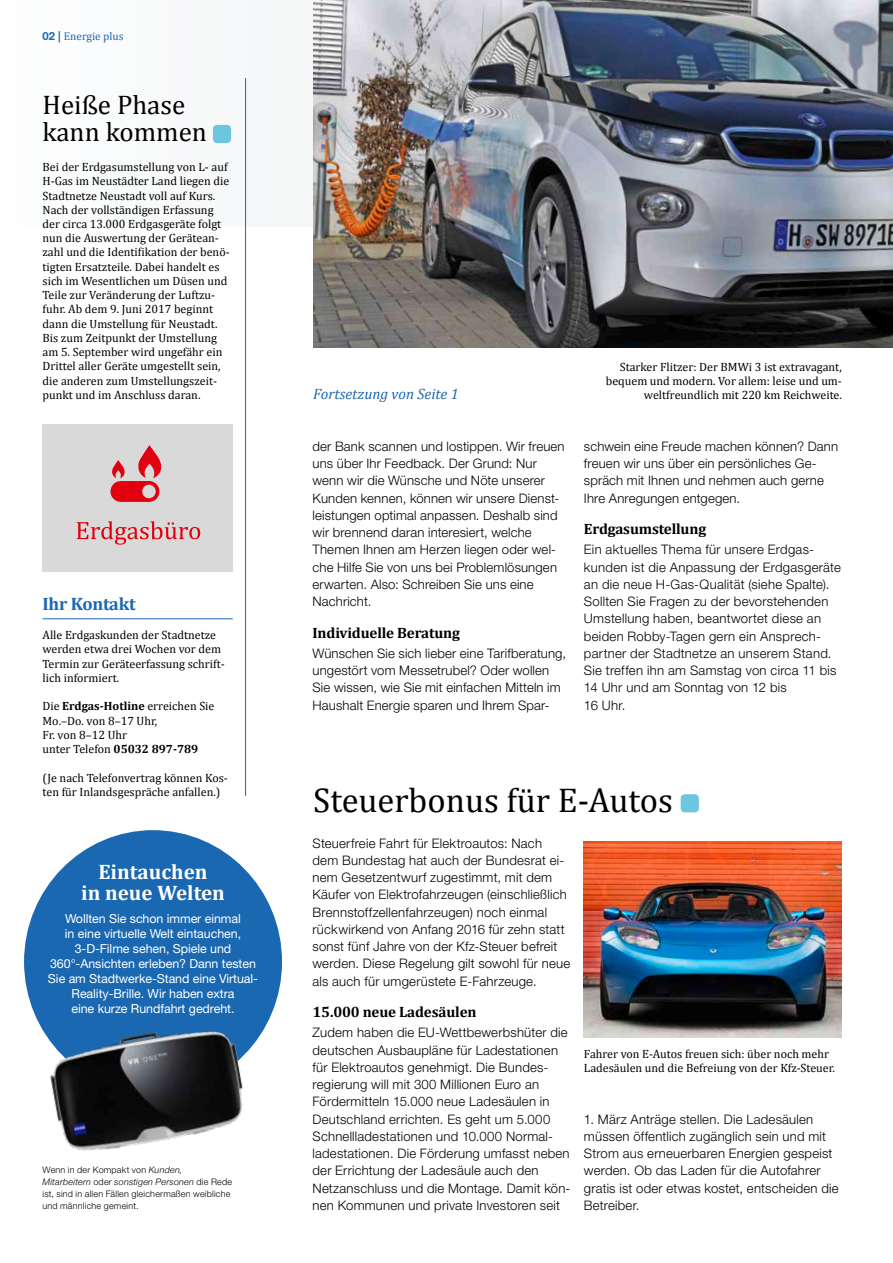
<style>
.page{position:relative;width:893px;height:1263px;background:#fff}
.page>*{position:absolute;margin:0;border:0;box-sizing:border-box;transform-origin:0 0}
.t1{font:34.5px "Cambria";color:#000}
.t2{font:27px/27px "Cambria";color:#000}
.t3{font:700 21px/21px "Cambria";color:#fff;text-align:center}
.t4{font:700 18px "Cambria";letter-spacing:-.015em;color:#1968b1}
.t5{font:700 15px "Cambria";letter-spacing:-.01em;color:#000}
.t6{font:italic 15px "Cambria";color:#1968b1}
.t7{font:300 13.2px/17.2px "Helvetica Neue LT Pro";letter-spacing:.015em;color:#000}
.t8{font:12.45px/15px "Helvetica Neue LT Pro";letter-spacing:-.005em;color:#fff;text-align:center}
.t9{font:12px/14.2px "Cambria";color:#000}
.t10{font:11.25px "Cambria";color:#1968b1}
.t11{font:300 9px/12px "Helvetica Neue LT Pro";letter-spacing:.025em;color:#000}
.t12{font:italic 300 9px "Helvetica Neue";letter-spacing:.025em;color:#000}
.s1{font-family:"Helvetica Neue LT Pro";font-weight:700}
.s2{font-weight:700}
.s3{font-family:"Helvetica Neue";font-style:italic}
.s4{font-family:"Helvetica Neue LT Pro";font-style:normal}
</style>
<div class="page">
<div style="left:0;top:0;width:893px;height:227px;background:#f9fafb"></div>
<hr style="left:43px;top:618px;width:190px;height:1px;background:#1968b1">
<div style="left:43px;top:424px;width:190px;height:148px;background:#d9d9da"></div>
<svg style="left:110px;top:445px;width:52px;height:57px"></svg>
<svg style="left:77px;top:521px;width:123px;height:24px"></svg>
<div style="left:681px;top:794px;width:18px;height:18px;background:#6bc6de;border-radius:4px"></div>
<div style="left:213px;top:125px;width:18px;height:18px;background:#6bc6de;border-radius:4px"></div>
<hr style="left:245px;top:78px;width:1px;height:718px;background:#1968b1">
<img style="left:313px;top:0;width:580px;height:347px">
<img style="left:584px;top:841px;width:258px;height:196px">
<div style="left:24px;top:830px;width:258px;height:263px;background:#1968b1;border-radius:50%"></div>
<img style="left:33px;top:1010px;width:239px;height:141px">
<p class="t10" style="left:43px;top:30px;width:83px"><span class="s1">02 |</span> Energie plus</p>
<h2 class="t2" style="left:43px;top:91px;width:166px">Heiße Phase kann kommen</h2>
<p class="t9" style="left:43px;top:160px;width:189px">Bei der Erdgasumstellung von L- auf H-Gas im Neustädter Land liegen die Stadtnetze Neustadt voll auf Kurs.<br>Nach der vollständigen Erfassung der circa 13.000 Erdgasgeräte folgt nun die Auswertung der Gerätean&shy;zahl und die Identifikation der benö&shy;tigten Ersatzteile. Dabei handelt es sich im Wesentlichen um Düsen und Teile zur Veränderung der Luftzu&shy;fuhr. Ab dem 9. Juni 2017 beginnt dann die Umstellung für Neustadt.<br>Bis zum Zeitpunkt der Umstellung am 5. September wird ungefähr ein Drittel aller Geräte umgestellt sein, die anderen zum Umstellungszeit&shy;punkt und im Anschluss daran.</p>
<h3 class="t4" style="left:43px;top:593px;width:95px">Ihr Kontakt</h3>
<p class="t9" style="left:43px;top:628px;width:184px">Alle Erdgaskunden der Stadtnetze werden etwa drei Wochen vor dem<br>Termin zur Geräteerfassung schrift&shy;lich informiert.</p>
<p class="t9" style="left:43px;top:699px;width:173px">Die <span class="s2">Erdgas-Hotline</span> erreichen Sie<br>Mo.–Do. von 8–17 Uhr,<br>Fr. von 8–12 Uhr<br>unter Telefon <span class="s2">05032 897-789</span></p>
<p class="t9" style="left:43px;top:770px;width:187px">(Je nach Telefonvertrag können Kos&shy;ten für Inlandsgespräche anfallen.)</p>
<h3 class="t3" style="left:81px;top:861px;width:145px">Eintauchen<br>in neue Welten</h3>
<p class="t8" style="left:48px;top:911px;width:210px">Wollten Sie schon immer einmal<br>in eine virtuelle Welt eintauchen, 3-D-Filme sehen, Spiele und 360°-Ansichten erleben? Dann testen Sie am Stadtwerke-Stand eine Virtual-Reality-Brille. Wir haben extra<br>eine kurze Rundfahrt gedreht.</p>
<p class="t11" style="left:43px;top:1164px;width:141px">Wenn in der Kompakt von <span class="s3">Kunden,</span></p>
<p class="t12" style="left:43px;top:1175px;width:191px">Mitarbeitern <span class="s4">oder</span> sonstigen Personen <span class="s4">die Rede</span></p>
<p class="t11" style="left:43px;top:1188px;width:189px">ist, sind in allen Fällen gleichermaßen weibliche und männliche gemeint.</p>
<p class="t9" style="left:606px;top:359px;width:238px;text-align:right">Starker Flitzer: Der BMWi 3 ist extravagant, bequem und modern. Vor allem: leise und um-</p>
<p class="t6" style="left:313px;top:385px;width:147px">Fortsetzung von Seite 1</p>
<p class="t9" style="left:644px;top:388px;width:200px">weltfreundlich mit 220 km Reichweite.</p>
<p class="t7" style="left:313px;top:437px;width:254px">der Bank scannen und lostippen. Wir freuen uns über Ihr Feedback. Der Grund: Nur wenn wir die Wünsche und Nöte unserer Kunden kennen, können wir unsere Dienst&shy;leistungen optimal anpassen. Deshalb sind wir brennend daran interesiert, welche Themen Ihnen am Herzen liegen oder wel&shy;che Hilfe Sie von uns bei Problemlösungen erwarten. Also: Schreiben Sie uns eine Nachricht.</p>
<p class="t5" style="left:313px;top:623px;width:149px">Individuelle Beratung</p>
<p class="t7" style="left:313px;top:644px;width:255px">Wünschen Sie sich lieber eine Tarifberatung, ungestört vom Messetrubel? Oder wollen Sie wissen, wie Sie mit einfachen Mitteln im Haushalt Energie sparen und Ihrem Spar-</p>
<p class="t7" style="left:584px;top:437px;width:256px">schwein eine Freude machen können? Dann freuen wir uns über ein persönliches Ge&shy;spräch mit Ihnen und nehmen auch gerne Ihre Anregungen entgegen.</p>
<p class="t5" style="left:584px;top:520px;width:124px">Erdgasumstellung</p>
<p class="t7" style="left:584px;top:541px;width:258px">Ein aktuelles Thema für unsere Erdgas&shy;kunden ist die Anpassung der Erdgasgeräte an die neue H-Gas-Qualität (siehe Spalte).<br>Sollten Sie Fragen zu der bevorstehenden Umstellung haben, beantwortet diese an beiden Robby-Tagen gern ein Ansprech&shy;partner der Stadtnetze an unserem Stand.<br>Sie treffen ihn am Samstag von circa 11 bis 14 Uhr und am Sonntag von 12 bis<br>16 Uhr.</p>
<h1 class="t1" style="left:313px;top:780px;width:361px">Steuerbonus für E-Autos</h1>
<p class="t7" style="left:313px;top:834px;width:259px">Steuerfreie Fahrt für Elektroautos: Nach dem Bundestag hat auch der Bundesrat ei&shy;nem Gesetzentwurf zugestimmt, mit dem Käufer von Elektrofahrzeugen (einschließlich Brennstoffzellenfahrzeugen) noch einmal rückwirkend von Anfang 2016 für zehn statt sonst fünf Jahre von der Kfz-Steuer befreit werden. Diese Regelung gilt sowohl für neue als auch für umgerüstete E-Fahrzeuge.</p>
<p class="t5" style="left:313px;top:1003px;width:165px">15.000 neue Ladesäulen</p>
<p class="t7" style="left:313px;top:1024px;width:259px">Zudem haben die EU-Wettbewerbshüter die deutschen Ausbaupläne für Ladestationen für Elektroautos genehmigt. Die Bundes&shy;regierung will mit 300 Millionen Euro an Fördermitteln 15.000 neue Ladesäulen in Deutschland errichten. Es geht um 5.000<br>Schnellladestationen und 10.000 Normal&shy;ladestationen. Die Förderung umfasst neben der Errichtung der Ladesäule auch den Netzanschluss und die Montage. Damit kön&shy;nen Kommunen und private Investoren seit</p>
<p class="t9" style="left:584px;top:1046px;width:252px">Fahrer von E-Autos freuen sich: über noch mehr<br>Ladesäulen und die Befreiung von der Kfz-Steuer.</p>
<p class="t7" style="left:584px;top:1110px;width:256px">1. März Anträge stellen. Die Ladesäulen müssen öffentlich zugänglich sein und mit Strom aus erneuerbaren Energien gespeist werden. Ob das Laden für die Autofahrer gratis ist oder etwas kostet, entscheiden die Betreiber.</p>
</div>
